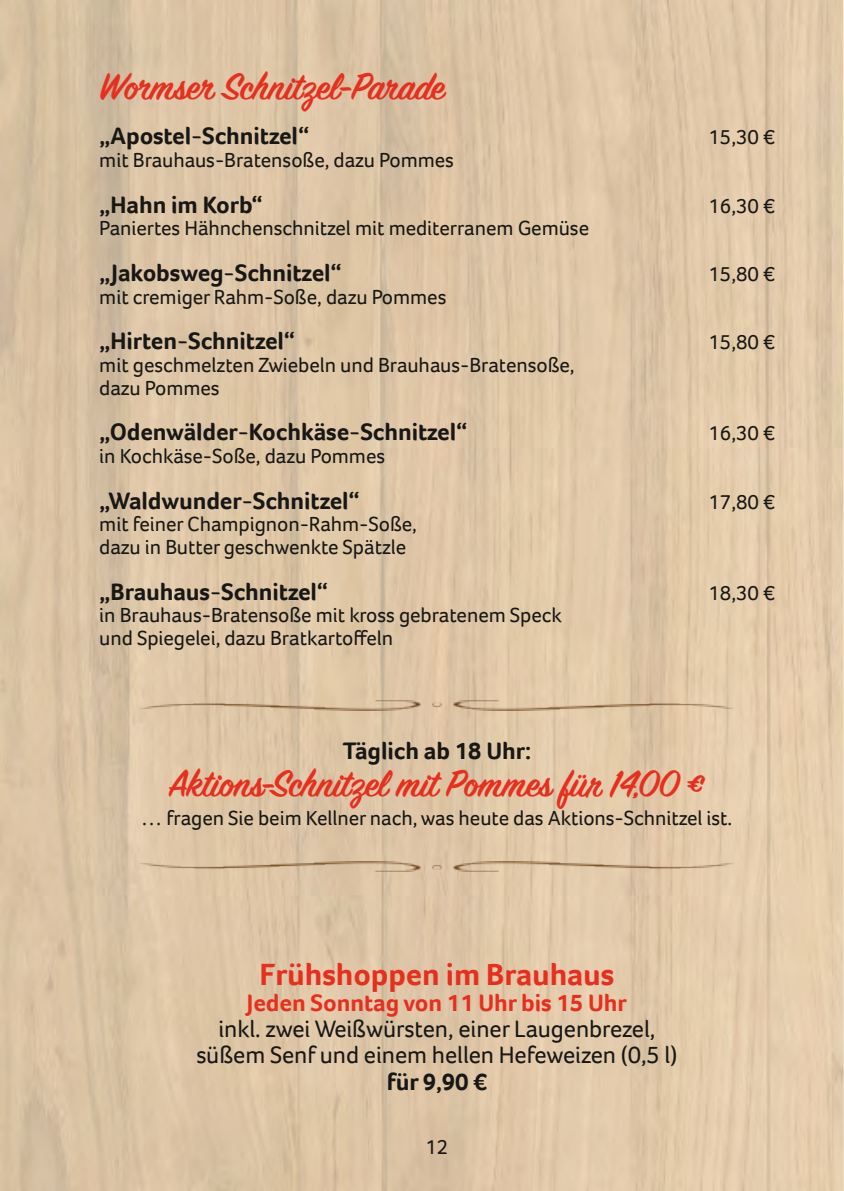
<style>
.page{position:relative;width:844px;height:1191px;background:#fff}
.page>*{position:absolute;margin:0;border:0;box-sizing:border-box;transform-origin:0 0}
.t1{font:600 42px "Sign Painter House Script";letter-spacing:-.005em;color:#e6301f}
.t2{font:700 31.5px "Foco";letter-spacing:-.005em;color:#e6301f}
.t3{font:700 24.5px "Foco";letter-spacing:-.005em;color:#171715}
.t4{font:24.5px/26.2px "Foco";letter-spacing:-.005em;color:#171715;text-align:center}
.t5{font:700 24.5px "Foco";letter-spacing:-.005em;color:#e6301f}
.t6{font:21px/22.8px "Foco";letter-spacing:-.005em;color:#171715}
</style>
<div class="page">
<img style="left:0;top:0;width:843px;height:1191px">
<hr style="left:843px;top:0;width:1px;height:1191px;background:#eddabc">
<img style="left:139px;top:700px;width:595px;height:10px">
<img style="left:139px;top:861px;width:595px;height:10px">
<h1 class="t1" style="left:99px;top:69px;width:347px">Wormser Schnitzel-Parade</h1>
<p class="t3" style="left:99px;top:127px;width:211px">„Apostel-Schnitzel“</p>
<p class="t6" style="left:708px;top:129px;width:68px">15,30 €</p>
<p class="t6" style="left:99px;top:151px;width:356px">mit Brauhaus-Bratensoße, dazu Pommes</p>
<p class="t3" style="left:99px;top:195px;width:165px">„Hahn im Korb“</p>
<p class="t6" style="left:708px;top:197px;width:68px">16,30 €</p>
<p class="t6" style="left:99px;top:220px;width:491px">Paniertes Hähnchenschnitzel mit mediterranem Gemüse</p>
<p class="t3" style="left:99px;top:263px;width:244px">„Jakobsweg-Schnitzel“</p>
<p class="t6" style="left:708px;top:265px;width:68px">15,80 €</p>
<p class="t6" style="left:99px;top:288px;width:348px">mit cremiger Rahm-Soße, dazu Pommes</p>
<p class="t3" style="left:99px;top:332px;width:197px">„Hirten-Schnitzel“</p>
<p class="t6" style="left:708px;top:333px;width:68px">15,80 €</p>
<p class="t6" style="left:99px;top:356px;width:477px">mit geschmelzten Zwiebeln und Brauhaus-Bratensoße, dazu Pommes</p>
<p class="t3" style="left:99px;top:423px;width:369px">„Odenwälder-Kochkäse-Schnitzel“</p>
<p class="t6" style="left:708px;top:424px;width:68px">16,30 €</p>
<p class="t6" style="left:99px;top:447px;width:287px">in Kochkäse-Soße, dazu Pommes</p>
<p class="t3" style="left:99px;top:491px;width:262px">„Waldwunder-Schnitzel“</p>
<p class="t6" style="left:708px;top:493px;width:68px">17,80 €</p>
<p class="t6" style="left:99px;top:515px;width:319px">mit feiner Champignon-Rahm-Soße, dazu in Butter geschwenkte Spätzle</p>
<p class="t3" style="left:99px;top:582px;width:230px">„Brauhaus-Schnitzel“</p>
<p class="t6" style="left:708px;top:584px;width:68px">18,30 €</p>
<p class="t6" style="left:99px;top:606px;width:464px">in Brauhaus-Bratensoße mit kross gebratenem Speck und Spiegelei, dazu Bratkartoffeln</p>
<p class="t3" style="left:342px;top:741px;width:190px">Täglich ab 18 Uhr:</p>
<h1 class="t1" style="left:169px;top:766px;width:537px">Aktions-Schnitzel mit Pommes für 14,00 €</h1>
<p class="t6" style="left:141px;top:809px;width:592px">… fragen Sie beim Kellner nach, was heute das Aktions-Schnitzel ist.</p>
<h2 class="t2" style="left:259px;top:962px;width:356px">Frühshoppen im Brauhaus</h2>
<p class="t5" style="left:247px;top:993px;width:381px">Jeden Sonntag von 11 Uhr bis 15 Uhr</p>
<p class="t4" style="left:196px;top:1019px;width:482px">inkl. zwei Weißwürsten, einer Laugenbrezel, süßem Senf und einem hellen Hefeweizen (0,5 l)</p>
<p class="t3" style="left:387px;top:1072px;width:102px">für 9,90 €</p>
<p class="t6" style="left:425px;top:1138px;width:25px">12</p>
</div>
